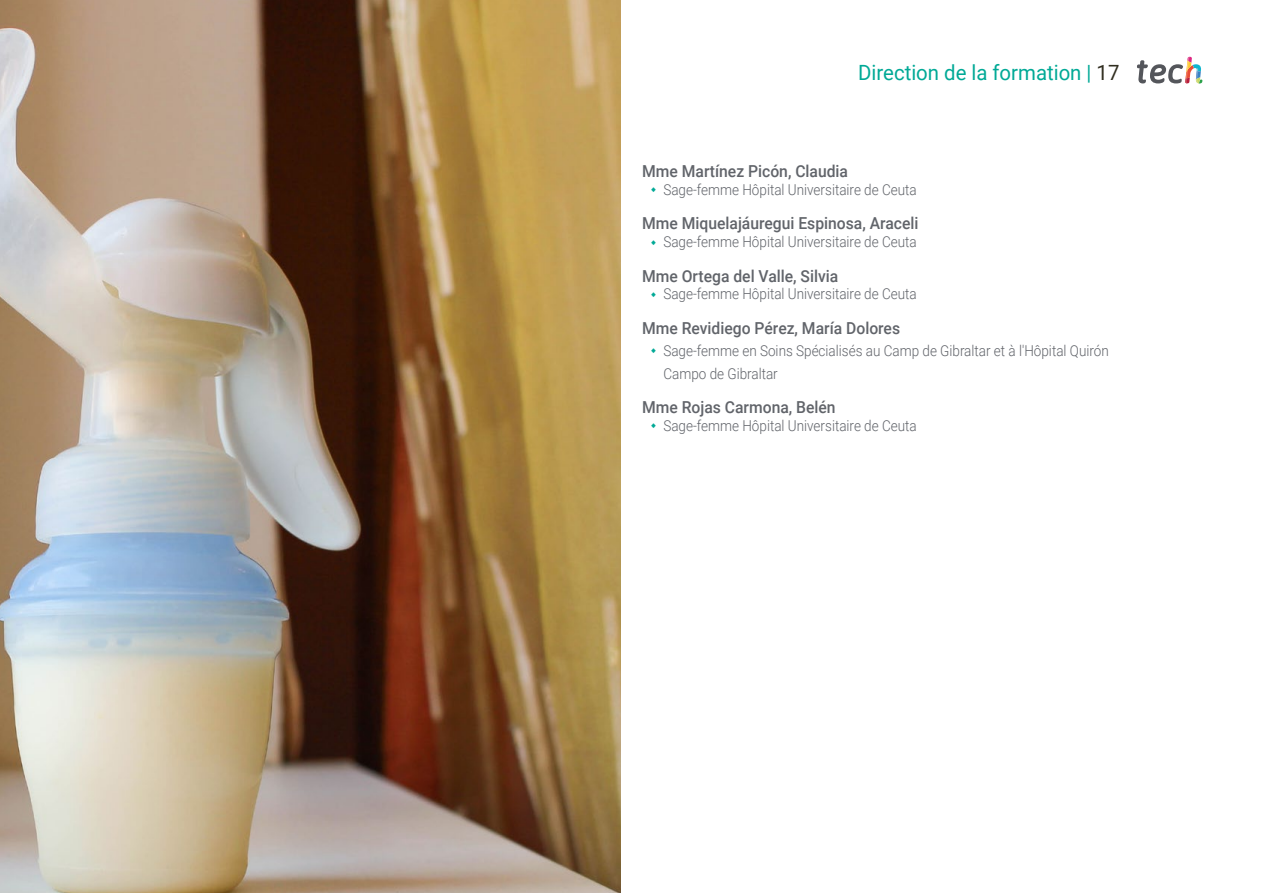
<style>
.page{position:relative;width:1263px;height:893px;background:#fff}
.page>*{position:absolute;margin:0;border:0;box-sizing:border-box;transform-origin:0 0}
.t1{font:21px "Roboto";color:#00a996}
.t2{font:500 16.5px "Roboto";color:#61646a;scale:.95 1}
.t3{font:300 15px/22.5px "Roboto";color:#61646a;scale:.9 1}
.s1{color:#312e20}
</style>
<div class="page">
<img style="left:0;top:0;width:621px;height:893px">
<svg style="left:1137px;top:57px;width:65px;height:27px"></svg>
<h1 class="t1" style="left:858px;top:57px;width:263px">Direction de la formation | <span class="s1">17</span></h1>
<p class="t2" style="left:642px;top:160px;width:218px">Mme Martínez Picón, Claudia</p>
<p class="t3" style="left:663px;top:178px;width:283px">Sage-femme Hôpital Universitaire de Ceuta</p>
<p class="t2" style="left:642px;top:212px;width:292px">Mme Miquelajáuregui Espinosa, Araceli</p>
<p class="t3" style="left:663px;top:230px;width:283px">Sage-femme Hôpital Universitaire de Ceuta</p>
<p class="t2" style="left:642px;top:264px;width:208px">Mme Ortega del Valle, Silvia</p>
<p class="t3" style="left:663px;top:282px;width:283px">Sage-femme Hôpital Universitaire de Ceuta</p>
<p class="t2" style="left:642px;top:316px;width:273px">Mme Revidiego Pérez, María Dolores</p>
<p class="t3" style="left:663px;top:339px;width:496px">Sage-femme en Soins Spécialisés au Camp de Gibraltar et à l'Hôpital Quirón<br>Campo de Gibraltar</p>
<p class="t2" style="left:642px;top:395px;width:205px">Mme Rojas Carmona, Belén</p>
<p class="t3" style="left:663px;top:414px;width:283px">Sage-femme Hôpital Universitaire de Ceuta</p>
</div>
